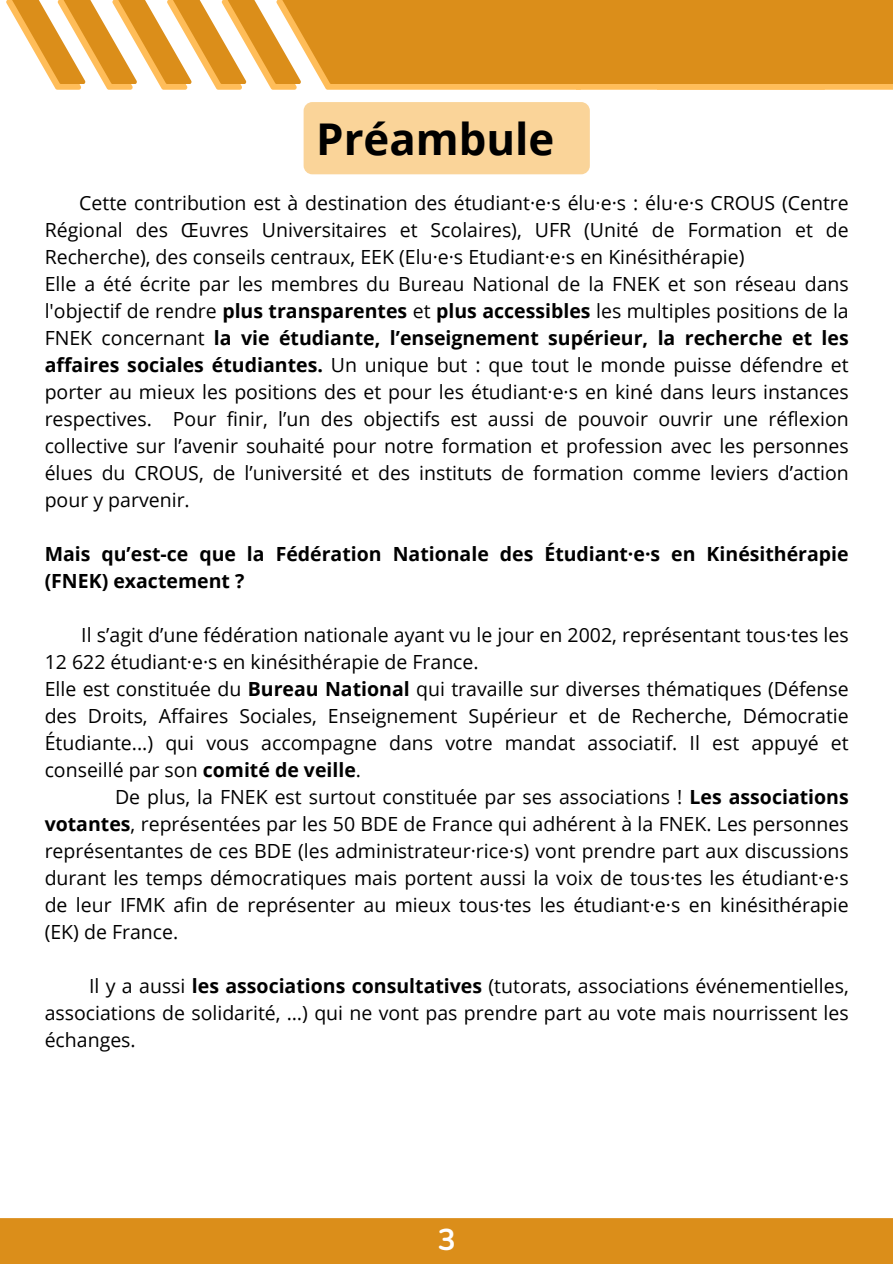
<style>
.page{position:relative;width:893px;height:1264px;background:#fff}
.page>*{position:absolute;margin:0;border:0;box-sizing:border-box;transform-origin:0 0}
.t1{font:700 43.8px "Open Sans";color:#000}
.t2{font:700 30px "Nunito";color:#fff}
.t3{font:19.5px/27px "Open Sans";color:#000;text-align:justify}
.t4{font:700 19.5px/27px "Open Sans";color:#000}
.s1{font-weight:700}
</style>
<div class="page">
<div style="left:0;top:1218px;width:892px;height:45px;background:#db8e1a"></div>
<div style="left:303px;top:102px;width:286px;height:72px;background:#fad499;border-radius:9px"></div>
<svg style="left:6px;top:0;width:503px;height:89px;fill:#ffbd59"></svg>
<div style="left:509px;top:0;width:383px;height:89px;background:#db8e1a"></div>
<svg style="left:10px;top:0;width:575px;height:84px;fill:#db8e1a"></svg>
<p class="t1" style="left:316px;top:108px;width:240px">Préambule</p>
<p class="t3" style="left:45px;top:189px;width:805px;text-indent:35px">Cette contribution est à destination des étudiant·e·s élu·e·s : élu·e·s CROUS (Centre Régional des Œuvres Universitaires et Scolaires), UFR (Unité de Formation et de Recherche), des conseils centraux, EEK (Elu·e·s Etudiant·e·s en Kinésithérapie)</p>
<p class="t3" style="left:45px;top:270px;width:805px">Elle a été écrite par les membres du Bureau National de la FNEK et son réseau dans l'objectif de rendre <span class="s1">plus transparentes</span> et <span class="s1">plus accessibles</span> les multiples positions de la FNEK concernant <span class="s1">la vie étudiante, l’enseignement supérieur, la recherche et les affaires sociales étudiantes.</span> Un unique but : que tout le monde puisse défendre et porter au mieux les positions des et pour les étudiant·e·s en kiné dans leurs instances respectives. Pour finir, l’un des objectifs est aussi de pouvoir ouvrir une réflexion collective sur l’avenir souhaité pour notre formation et profession avec les personnes élues du CROUS, de l’université et des instituts de formation comme leviers d’action pour y parvenir.</p>
<p class="t4" style="left:45px;top:540px;width:805px">Mais qu’est-ce que la Fédération Nationale des Étudiant·e·s en Kinésithérapie (FNEK) exactement ?</p>
<p class="t3" style="left:45px;top:621px;width:805px;text-indent:37px">Il s’agit d’une fédération nationale ayant vu le jour en 2002, représentant tous·tes les<br>12 622 étudiant·e·s en kinésithérapie de France.</p>
<p class="t3" style="left:45px;top:675px;width:805px">Elle est constituée du <span class="s1">Bureau National</span> qui travaille sur diverses thématiques (Défense des Droits, Affaires Sociales, Enseignement Supérieur et de Recherche, Démocratie Étudiante...) qui vous accompagne dans votre mandat associatif. Il est appuyé et conseillé par son <span class="s1">comité de veille</span>.</p>
<h1 class="t3" style="left:45px;top:783px;width:805px;text-indent:70px">De plus, la FNEK est surtout constituée par ses associations ! <span class="s1">Les associations votantes</span>, représentées par les 50 BDE de France qui adhérent à la FNEK. Les personnes représentantes de ces BDE (les administrateur·rice·s) vont prendre part aux discussions durant les temps démocratiques mais portent aussi la voix de tous·tes les étudiant·e·s de leur IFMK afin de représenter au mieux tous·tes les étudiant·e·s en kinésithérapie (EK) de France.</h1>
<p class="t3" style="left:45px;top:972px;width:805px;text-indent:44px">Il y a aussi <span class="s1">les associations consultatives</span> (tutorats, associations événementielles, associations de solidarité, …) qui ne vont pas prendre part au vote mais nourrissent les échanges.</p>
<h2 class="t2" style="left:437px;top:1219px;width:19px">3</h2>
</div>
